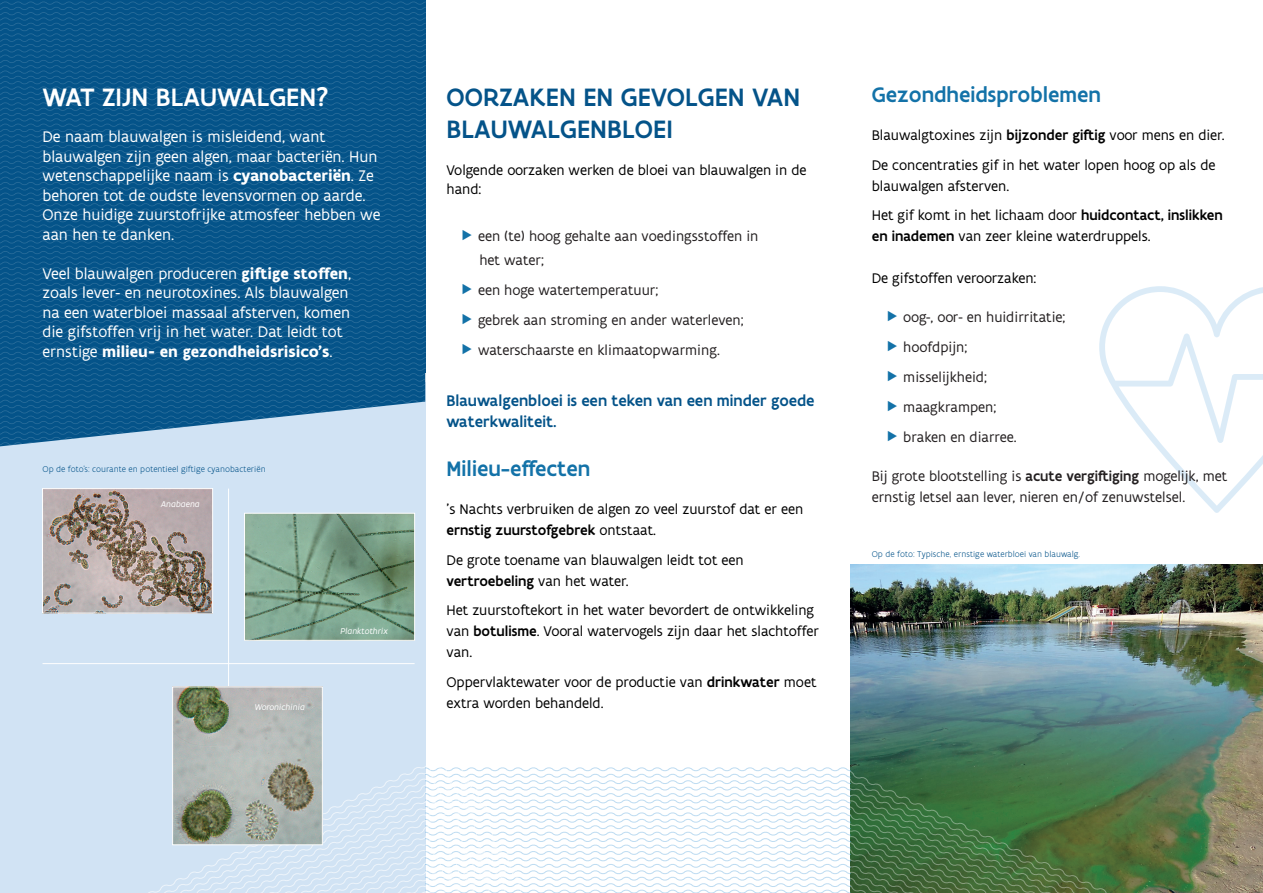
<style>
.page{position:relative;width:1263px;height:893px;background:#fff}
.page>*{position:absolute;margin:0;border:0;box-sizing:border-box;transform-origin:0 0}
.Titel{font:500 27px/32.4px "Flanders Art Sans";letter-spacing:.005em;color:#045389}
.Titel-2{font:500 27px "Flanders Art Sans";letter-spacing:.005em;color:#fff}
.Titel-3{font:500 22.5px "Flanders Art Sans";color:#1372a8}
.t1{font:16.5px/19.5px "Flanders Art Sans";color:#fff}
.t2{font:500 16.5px/21px "Flanders Art Sans";color:#045389}
.t3{font:700 16.5px "Flanders Art Sans";color:#fff}
.Titel-4{font:15px/21px "Flanders Art Sans";color:#000}
.t4{font:15px/21px "Flanders Art Sans";color:#231f20}
.t5{font:300 9px "Flanders Art Sans";color:#045389}
.t6{font:italic 9px "Flanders Art Sans";color:#fff}
.s1{font-weight:700}
.s2{font-weight:400}
.s3{font-weight:500}
</style>
<div class="page">
<svg style="left:1099px;top:286px;width:164px;height:227px"></svg>
<div style="left:0;top:383px;width:425px;height:510px;background:#d1e3f4"></div>
<svg style="left:0;top:1px;width:425px;height:445px;background:#135e90"></svg>
<hr style="left:425px;top:0;width:425px;height:1px;background:#fff101">
<hr style="left:850px;top:0;width:413px;height:1px;background:#ed028c">
<img style="left:44px;top:490px;width:167px;height:121px">
<div style="left:42px;top:488px;width:171px;height:125px;border:1px solid #fff"></div>
<img style="left:246px;top:515px;width:167px;height:124px">
<div style="left:244px;top:513px;width:171px;height:128px;border:1px solid #fff"></div>
<hr style="left:43px;top:663px;width:372px;height:1px;background:#fff">
<hr style="left:228px;top:489px;width:1px;height:230px;background:#fff">
<img style="left:850px;top:565px;width:413px;height:328px">
<svg style="left:850px;top:716px;width:309px;height:9px;background:#51797b"></svg>
<svg style="left:850px;top:725px;width:309px;height:12px;background:#4c7c72"></svg>
<svg style="left:850px;top:737px;width:309px;height:12px;background:#467865"></svg>
<svg style="left:850px;top:749px;width:309px;height:11px;background:#407258"></svg>
<svg style="left:850px;top:760px;width:309px;height:7px;background:#407251"></svg>
<svg style="left:148px;top:767px;width:1011px;height:126px"></svg>
<img style="left:174px;top:688px;width:147px;height:155px">
<div style="left:172px;top:686px;width:151px;height:159px;border:1px solid #fff"></div>
<p class="Titel-2" style="left:43px;top:80px;width:287px">WAT ZIJN BLAUWALGEN?</p>
<p class="t1" style="left:43px;top:127px;width:339px">De naam blauwalgen is misleidend, want blauwalgen zijn geen algen, maar bacteriën. Hun wetenschappelijke naam is <span class="s1">cyanobacteriën</span>. Ze behoren tot de oudste levensvormen op aarde.<br>Onze huidige zuurstofrijke atmosfeer hebben we aan hen te danken.</p>
<p class="t1" style="left:43px;top:263px;width:310px">Veel blauwalgen produceren <span class="s1">giftige stoffen</span>,</p>
<p class="t1" style="left:43px;top:283px;width:307px">zoals lever- en neurotoxines. Als blauwalgen</p>
<p class="t1" style="left:43px;top:302px;width:309px">na een waterbloei massaal afsterven, komen</p>
<p class="t1" style="left:43px;top:322px;width:302px">die gifstoffen vrij in het water. Dat leidt tot</p>
<p class="t3" style="left:43px;top:341px;width:291px"><span class="s2">ernstige</span> milieu- en gezondheidsrisico’s<span class="s2">.</span></p>
<p class="t5" style="left:43px;top:463px;width:225px">Op de foto’s: courante en potentieel giftige cyanobacteriën</p>
<p class="t6" style="left:161px;top:498px;width:40px">Anabaena</p>
<p class="t6" style="left:255px;top:702px;width:52px">Woronichinia</p>
<p class="t6" style="left:340px;top:625px;width:49px">Planktothrix</p>
<p class="Titel" style="left:447px;top:81px;width:355px">OORZAKEN EN GEVOLGEN VAN<br>BLAUWALGENBLOEI</p>
<p class="Titel-4" style="left:446px;top:160px;width:362px;line-height:19.5px">Volgende oorzaken werken de bloei van blauwalgen in de hand:</p>
<p class="t4" style="left:478px;top:226px;width:282px">een (te) hoog gehalte aan voedingsstoffen in</p>
<p class="t4" style="left:479px;top:249px;width:66px">het water;</p>
<p class="t4" style="left:478px;top:279px;width:182px">een hoge watertemperatuur;</p>
<p class="t4" style="left:478px;top:309px;width:267px">gebrek aan stroming en ander waterleven;</p>
<p class="t4" style="left:478px;top:339px;width:243px">waterschaarste en klimaatopwarming.</p>
<p class="t2" style="left:446px;top:390px;width:370px">Blauwalgenbloei is een teken van een minder goede waterkwaliteit.</p>
<p class="Titel-3" style="left:446px;top:455px;width:145px">Milieu-effecten</p>
<p class="Titel-4" style="left:446px;top:499px;width:358px">’s Nachts verbruiken de algen zo veel zuurstof dat er een <span class="s3">ernstig zuurstofgebrek</span> ontstaat.</p>
<p class="Titel-4" style="left:446px;top:549px;width:299px">De grote toename van blauwalgen leidt tot een <span class="s3">vertroebeling</span> van het water.</p>
<p class="Titel-4" style="left:446px;top:600px;width:374px">Het zuurstoftekort in het water bevordert de ontwikkeling van <span class="s3">botulisme</span>. Vooral watervogels zijn daar het slachtoffer van.</p>
<p class="Titel-4" style="left:446px;top:671px;width:371px">Oppervlaktewater voor de productie van <span class="s3">drinkwater</span> moet extra worden behandeld.</p>
<p class="Titel-3" style="left:872px;top:81px;width:231px">Gezondheidsproblemen</p>
<p class="Titel-4" style="left:872px;top:125px;width:354px">Blauwalgtoxines zijn <span class="s3">bijzonder giftig</span> voor mens en dier.</p>
<p class="Titel-4" style="left:872px;top:154px;width:345px">De concentraties gif in het water lopen hoog op als de blauwalgen afsterven.</p>
<p class="Titel-4" style="left:872px;top:205px;width:353px">Het gif komt in het lichaam door <span class="s3">huidcontact, inslikken en inademen</span> van zeer kleine waterdruppels.</p>
<p class="Titel-4" style="left:872px;top:268px;width:166px">De gifstoffen veroorzaken:</p>
<p class="t4" style="left:903px;top:306px;width:164px">oog-, oor- en huidirritatie;</p>
<p class="t4" style="left:903px;top:336px;width:66px">hoofdpijn;</p>
<p class="t4" style="left:903px;top:366px;width:85px">misselijkheid;</p>
<p class="t4" style="left:903px;top:396px;width:95px">maagkrampen;</p>
<p class="t4" style="left:903px;top:426px;width:115px">braken en diarree.</p>
<p class="t4" style="left:872px;top:465px;width:357px">Bij grote blootstelling is <span class="s3">acute vergiftiging</span> mogelijk, met ernstig letsel aan lever, nieren en/of zenuwstelsel.</p>
<p class="t5" style="left:872px;top:548px;width:210px">Op de foto: Typische, ernstige waterbloei van blauwalg.</p>
</div>
